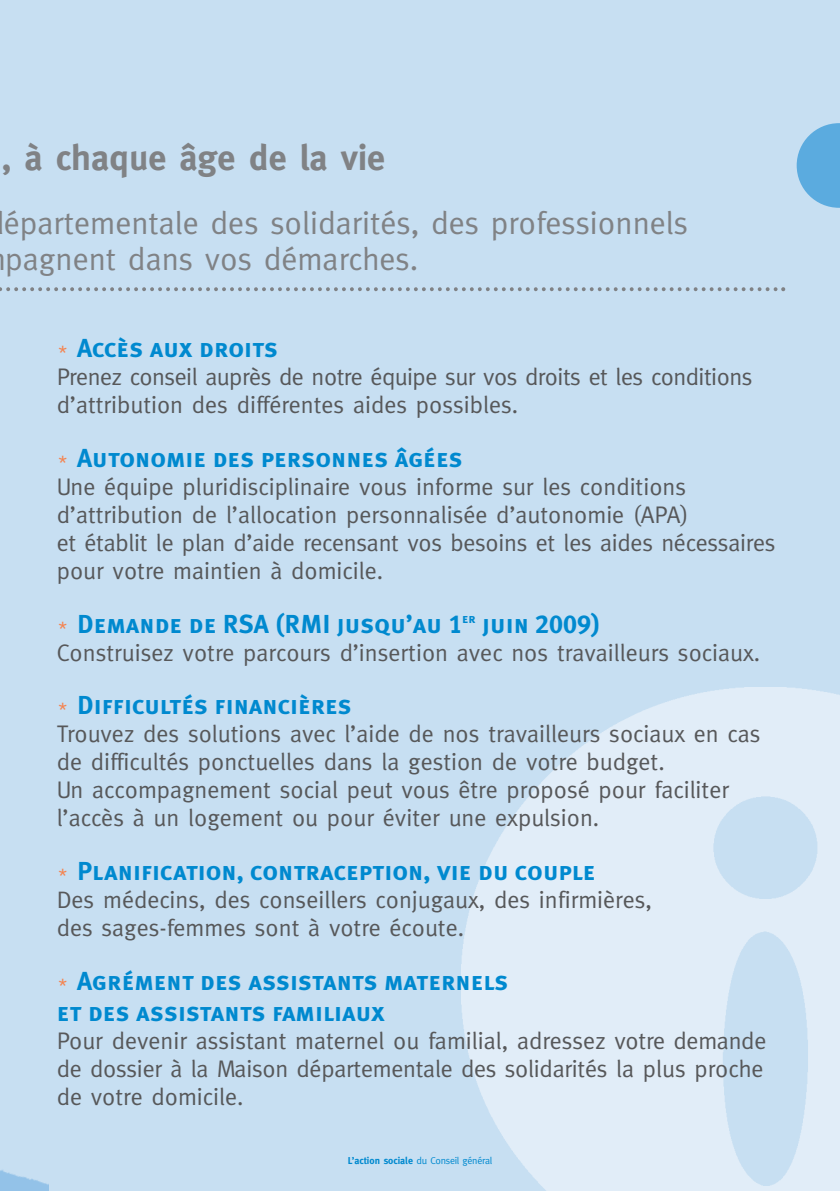
<style>
.page{position:relative;width:840px;height:1191px;background:#fff}
.page>*{position:absolute;margin:0;border:0;box-sizing:border-box;transform-origin:0 0}
.t1{font:700 36px "Meta";color:#808285}
.t2{font:32px/36px "Meta";color:#808285}
.t3{font:26px/31.2px "Meta Plus Bold Caps";color:#0089cf}
.t4{font:24px/28px "Meta";color:#57585a}
.t5{font:24px/28px "Meta";letter-spacing:-.02em;color:#57585a}
.t6{font:10px "Meta";letter-spacing:-.025em;color:#0089cf}
.s1{font-family:"Courier";font-size:20px;color:#f5834f}
.s2{font-weight:700}
</style>
<div class="page">
<div style="left:0;top:0;width:839px;height:1191px;background:#c7dff2"></div>
<img style="left:0;top:1170px;width:49px;height:21px">
<img style="left:461px;top:688px;width:378px;height:503px">
<svg style="left:796px;top:123px;width:43px;height:85px"></svg>
<svg style="left:0;top:287px;width:784px;height:4px"></svg>
<h1 class="t1" style="left:2px;top:137px;width:384px">, à chaque âge de la vie</h1>
<h2 class="t2" style="left:4px;top:205px;width:685px">épartementale des solidarités, des professionnels pagnent dans vos démarches.</h2>
<p class="t3" style="left:57px;top:333px;width:223px"><span class="s1">*</span> Accès aux droits</p>
<p class="t5" style="left:57px;top:363px;width:696px">Prenez conseil auprès de notre équipe sur vos droits et les conditions d’attribution des différentes aides possibles.</p>
<p class="t3" style="left:57px;top:442px;width:407px"><span class="s1">*</span> Autonomie des personnes âgées</p>
<p class="t4" style="left:57px;top:473px;width:719px">Une équipe pluridisciplinaire vous informe sur les conditions d’attribution de l’allocation personnalisée d’autonomie (APA)<br>et établit le plan d’aide recensant vos besoins et les aides nécessaires pour votre maintien à domicile.</p>
<p class="t3" style="left:57px;top:608px;width:544px"><span class="s1">*</span> Demande de RSA (RMI jusqu’au 1<sup>er</sup> juin 2009)</p>
<p class="t4" style="left:57px;top:638px;width:704px">Construisez votre parcours d’insertion avec nos travailleurs sociaux.</p>
<p class="t3" style="left:57px;top:690px;width:296px"><span class="s1">*</span> Difficultés financières</p>
<p class="t4" style="left:57px;top:720px;width:705px">Trouvez des solutions avec l’aide de nos travailleurs sociaux en cas de difficultés ponctuelles dans la gestion de votre budget.<br>Un accompagnement social peut vous être proposé pour faciliter l’accès à un logement ou pour éviter une expulsion.</p>
<p class="t3" style="left:57px;top:855px;width:540px"><span class="s1">*</span> Planification, contraception, vie du couple</p>
<p class="t4" style="left:57px;top:885px;width:596px">Des médecins, des conseillers conjugaux, des infirmières, des sages-femmes sont à votre écoute.</p>
<p class="t3" style="left:57px;top:965px;width:453px"><span class="s1">*</span> Agrément des assistants maternels et des assistants familiaux</p>
<p class="t4" style="left:57px;top:1026px;width:710px;text-align:justify">Pour devenir assistant maternel ou familial, adressez votre demande de dossier à la Maison départementale des solidarités la plus proche de votre domicile.</p>
<p class="t6" style="left:347px;top:1154px;width:146px"><span class="s2">L’action sociale</span> du Conseil général</p>
</div>
